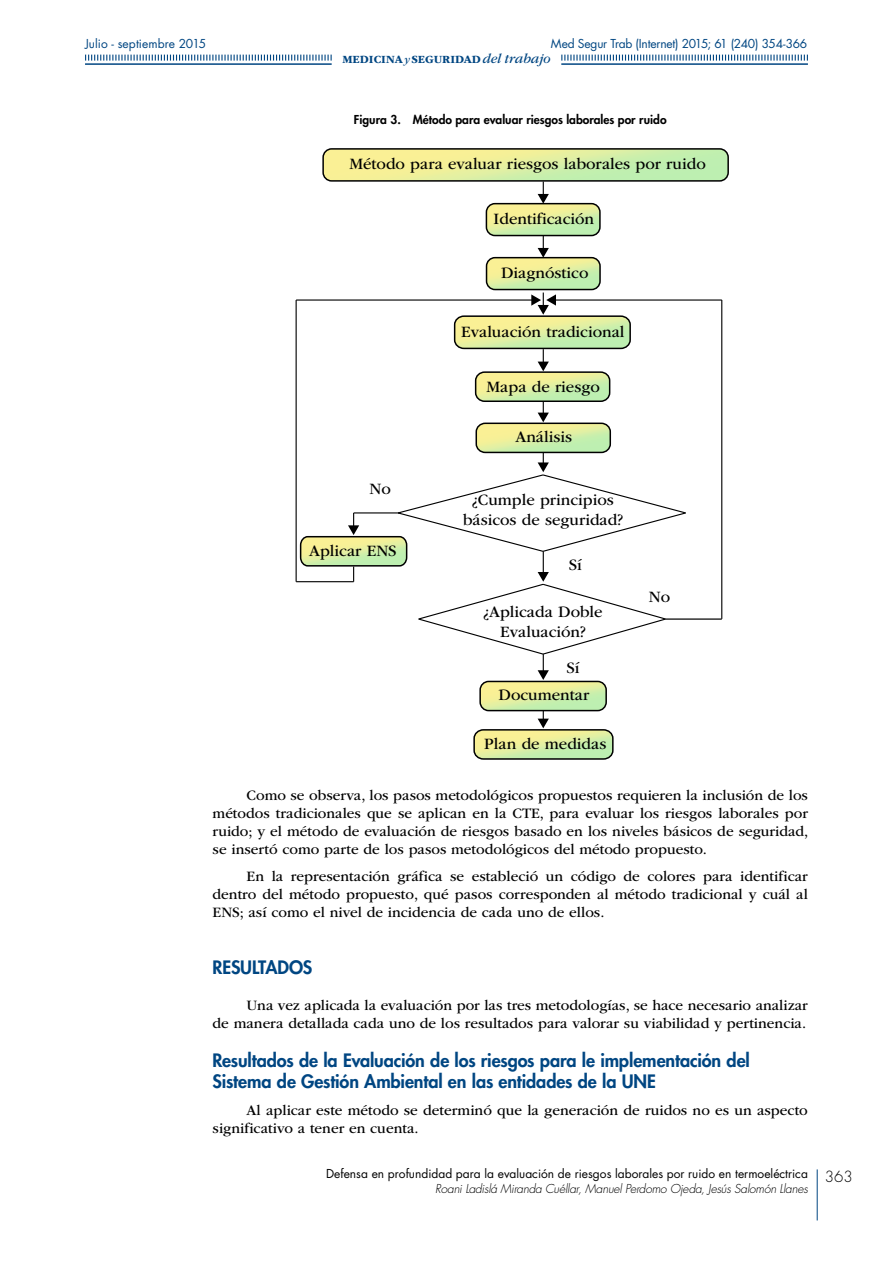
<style>
.page{position:relative;width:893px;height:1263px;background:#fff}
.page>*{position:absolute;margin:0;border:0;box-sizing:border-box;transform-origin:0 0}
.GENERAL-NIVEL-2{font:800 18px/21px "Futura Std";letter-spacing:-.005em;color:#004682}
.GENERAL-NIVEL-1{font:800 18px "Futura Std";letter-spacing:-.015em;color:#004682}
.t1{font:16.5px/19.8px "ITC Garamond Std";color:#000;text-align:center}
.GENERAL-PARRAFO-1{font:15px/18px "ITC Garamond Std";color:#000;text-align:justify}
.t2{font:300 15px "Futura Std";color:#000}
.t3{font:12px "Futura Std";color:#000}
.t4{font:italic 300 12px "Futura Std";letter-spacing:-.015em;color:#000}
.IMAGEN-TITULO{font:800 12px "Futura Std";color:#000}
.t5{font:12px "Futura Std";letter-spacing:-.015em;color:#004682}
.t6{font:12px "Futura Std";letter-spacing:.005em;color:#004682}
.t7{font:700 11.4px "ITC Garamond Std";color:#004682}
.s1{font-weight:400;font-style:italic}
.s2{font-weight:400;font-style:italic;font-size:14.1px}
</style>
<div class="page">
<hr style="left:817px;top:1169px;width:1px;height:51px;background:#004682">
<hr style="left:561px;top:63px;width:247px;height:2px;background:#004682">
<hr style="left:85px;top:63px;width:247px;height:2px;background:#004682">
<svg style="left:85px;top:55px;width:247px;height:6px"></svg>
<svg style="left:561px;top:55px;width:247px;height:6px"></svg>
<hr style="left:296px;top:299px;width:237px;height:2px;background:#000">
<hr style="left:296px;top:300px;width:1px;height:282px;background:#000">
<hr style="left:296px;top:581px;width:58px;height:1px;background:#000">
<div style="left:322px;top:148px;width:407px;height:34px;border:2px solid #000;border-radius:9px"></div>
<div style="left:473px;top:729px;width:141px;height:31px;border:2px solid #000;border-radius:9px"></div>
<svg style="left:299px;top:149px;width:429px;height:610px"></svg>
<div style="left:479px;top:681px;width:128px;height:30px;border:2px solid #000;border-radius:9px"></div>
<p class="t6" style="left:85px;top:36px;width:123px">Julio - septiembre 2015</p>
<p class="t5" style="left:551px;top:36px;width:258px">Med Segur Trab (Internet) 2015; 61 (240) 354-366</p>
<p class="t7" style="left:342px;top:53px;width:210px">MEDICINA<span class="s1">y</span>SEGURIDAD<span class="s2">del trabajo</span></p>
<p class="IMAGEN-TITULO" style="left:354px;top:112px;width:314px">Figura 3. Método para evaluar riesgos laborales por ruido</p>
<p class="t1" style="left:349px;top:154px;width:358px">Método para evaluar riesgos laborales por ruido</p>
<p class="t1" style="left:494px;top:209px;width:102px">Identificación</p>
<p class="t1" style="left:501px;top:263px;width:89px">Diagnóstico</p>
<p class="t1" style="left:461px;top:322px;width:165px">Evaluación tradicional</p>
<p class="t1" style="left:486px;top:377px;width:115px">Mapa de riesgo</p>
<p class="t1" style="left:370px;top:479px;width:23px">No</p>
<p class="t1" style="left:309px;top:541px;width:89px">Aplicar ENS</p>
<p class="t1" style="left:515px;top:427px;width:58px">Análisis</p>
<p class="t1" style="left:463px;top:490px;width:161px">¿Cumple principios básicos de seguridad?</p>
<p class="t1" style="left:569px;top:555px;width:15px">Sí</p>
<p class="t1" style="left:483px;top:602px;width:121px">¿Aplicada Doble<br>Evaluación?</p>
<p class="t1" style="left:499px;top:655px;width:92px;line-height:26.5px;text-align:left;text-indent:68px">Sí<br>Documentar</p>
<p class="t1" style="left:484px;top:734px;width:124px">Plan de medidas</p>
<p class="t1" style="left:649px;top:587px;width:23px">No</p>
<p class="GENERAL-PARRAFO-1" style="left:213px;top:787px;width:597px;text-indent:34px">Como se observa, los pasos metodológicos propuestos requieren la inclusión de los métodos tradicionales que se aplican en la CTE, para evaluar los riesgos laborales por ruido; y el método de evaluación de riesgos basado en los niveles básicos de seguridad, se insertó como parte de los pasos metodológicos del método propuesto.</p>
<p class="GENERAL-PARRAFO-1" style="left:213px;top:868px;width:597px;text-indent:34px">En la representación gráfica se estableció un código de colores para identificar dentro del método propuesto, qué pasos corresponden al método tradicional y cuál al ENS; así como el nivel de incidencia de cada uno de ellos.</p>
<p class="GENERAL-NIVEL-1" style="left:213px;top:956px;width:101px">RESULTADOS</p>
<p class="GENERAL-PARRAFO-1" style="left:213px;top:997px;width:597px;text-align:right">Una vez aplicada la evaluación por las tres metodologías, se hace necesario analizar<br>de manera detallada cada uno de los resultados para valorar su viabilidad y pertinencia.</p>
<p class="GENERAL-NIVEL-2" style="left:213px;top:1050px;width:539px">Resultados de la Evaluación de los riesgos para le implementación del<br>Sistema de Gestión Ambiental en las entidades de la UNE</p>
<p class="GENERAL-PARRAFO-1" style="left:213px;top:1102px;width:597px;text-indent:34px">Al aplicar este método se determinó que la generación de ruidos no es un aspecto significativo a tener en cuenta.</p>
<p class="t3" style="left:326px;top:1166px;width:483px">Defensa en profundidad para la evaluación de riesgos laborales por ruido en termoeléctrica</p>
<p class="t4" style="left:435px;top:1181px;width:374px">Roani Ladislá Miranda Cuéllar, Manuel Perdomo Ojeda, Jesús Salomón Llanes</p>
<p class="t2" style="left:825px;top:1167px;width:29px">363</p>
</div>
